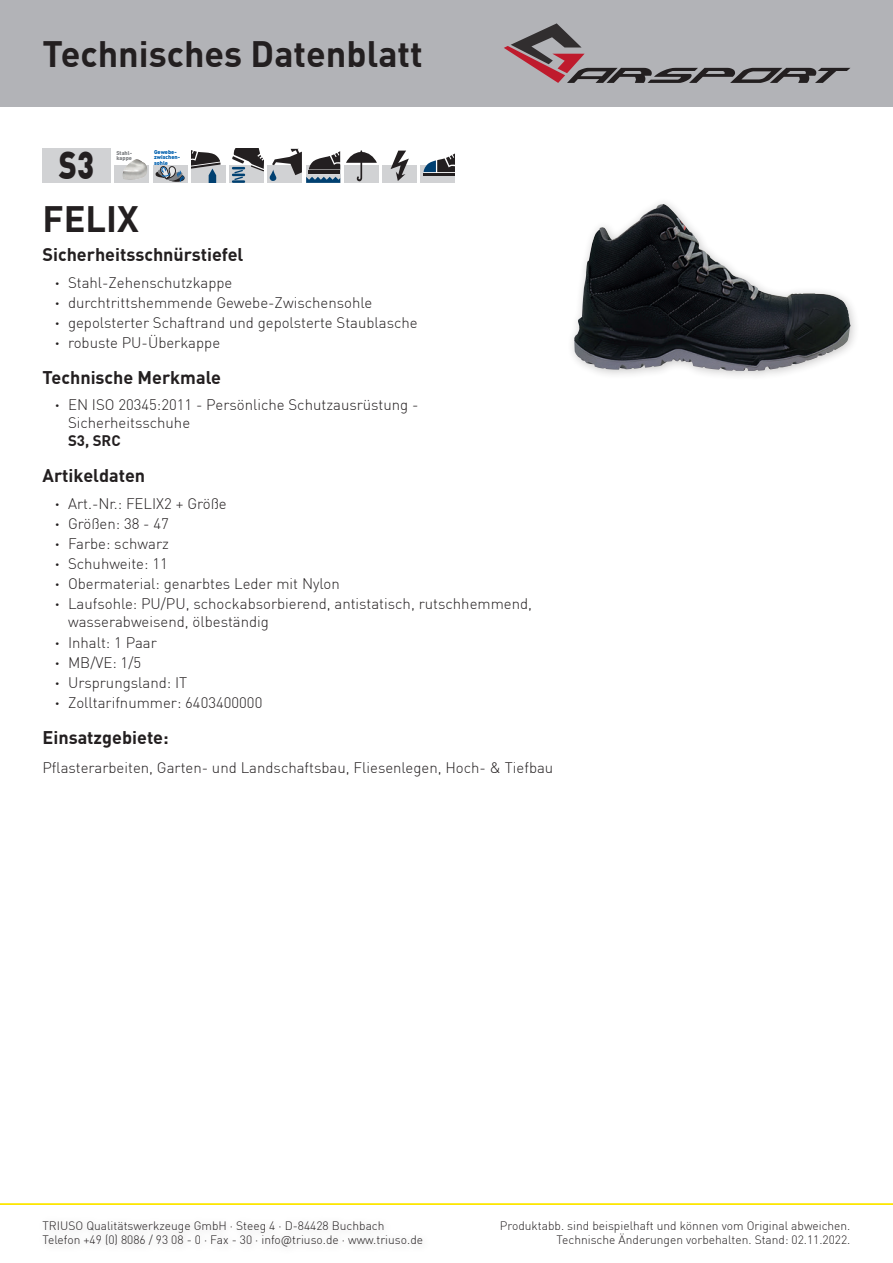
<style>
.page{position:relative;width:893px;height:1263px;background:#fff}
.page>*{position:absolute;margin:0;border:0;box-sizing:border-box;transform-origin:0 0}
.t1{font:900 38.25px "DIN Pro";color:#231f20;scale:.8 1}
.t2{font:700 36px "DIN Pro";color:#231f20}
.t3{font:700 18px "DIN Pro";color:#231f20}
.t4{font:300 15px/20.1px "DIN Pro";color:#231f20}
.t5{font:700 15px "DIN Pro";color:#231f20}
.t6{font:300 12px/14.4px "DIN Pro";color:#231f20}
.t7{font:900 5.4px/5.4px "DIN Pro";color:#0160ae}
.t8{font:900 5.4px/5.4px "DIN Pro";color:#808285}
.s1{font-weight:700}
</style>
<div class="page">
<div style="left:567px;top:197px;width:293px;height:184px;background:#231f20;opacity:.25"></div>
<img style="left:574px;top:204px;width:232px;height:167px">
<div style="left:43px;top:149px;width:68px;height:34px;background:#d1d2d4"></div>
<div style="left:115px;top:166px;width:34px;height:17px;background:#d1d2d4"></div>
<img style="left:123px;top:159px;width:24px;height:21px">
<div style="left:153px;top:166px;width:34px;height:17px;background:#d1d2d4"></div>
<div style="left:191px;top:166px;width:34px;height:17px;background:#d1d2d4"></div>
<svg style="left:155px;top:150px;width:66px;height:33px"></svg>
<div style="left:230px;top:166px;width:34px;height:17px;background:#d1d2d4"></div>
<svg style="left:232px;top:149px;width:32px;height:34px"></svg>
<svg style="left:268px;top:166px;width:2px;height:17px"></svg>
<svg style="left:270px;top:149px;width:70px;height:34px"></svg>
<div style="left:344px;top:166px;width:34px;height:17px;background:#d1d2d4"></div>
<svg style="left:346px;top:150px;width:31px;height:31px"></svg>
<div style="left:383px;top:166px;width:34px;height:17px;background:#d1d2d4"></div>
<svg style="left:391px;top:151px;width:18px;height:30px"></svg>
<div style="left:421px;top:166px;width:34px;height:17px;background:#d1d2d4"></div>
<svg style="left:423px;top:153px;width:32px;height:20px"></svg>
<hr style="left:423px;top:173px;width:32px;height:3px;background:#231f20">
<div style="left:37px;top:1213px;width:395px;height:43px;background:#fbfbfb"></div>
<div style="left:0;top:0;width:893px;height:106px;background:#b2b3b7"></div>
<svg style="left:504px;top:23px;width:346px;height:60px"></svg>
<hr style="left:0;top:1203px;width:893px;height:2px;background:#fde601">
<h2 class="t2" style="left:43px;top:30px;width:382px">Technisches Datenblatt</h2>
<h1 class="t1" style="left:59px;top:139px;width:45px">S3</h1>
<p class="t8" style="left:116px;top:150px;width:17px">Stahl&shy;kappe</p>
<p class="t7" style="left:154px;top:149px;width:28px">Gewebe&shy;zwischen&shy;sohle</p>
<h2 class="t2" style="left:43px;top:195px;width:98px">FELIX</h2>
<p class="t3" style="left:43px;top:243px;width:202px">Sicherheitsschnürstiefel</p>
<p class="t4" style="left:55px;top:272px;width:364px"><span class="s1">ˁ</span> Stahl-Zehenschutzkappe<br><span class="s1">ˁ</span> durchtrittshemmende Gewebe-Zwischensohle<br><span class="s1">ˁ</span> gepolsterter Schaftrand und gepolsterte Staublasche <span class="s1">ˁ</span> robuste PU-Überkappe</p>
<p class="t3" style="left:43px;top:365px;width:180px">Technische Merkmale</p>
<p class="t4" style="left:68px;top:396px;width:352px;line-height:18px;text-indent:-13px"><span class="s1">ˁ</span> EN ISO 20345:2011 - Persönliche Schutzausrüstung -<br>Sicherheitsschuhe</p>
<p class="t5" style="left:68px;top:431px;width:54px">S3, SRC</p>
<p class="t3" style="left:43px;top:464px;width:104px">Artikeldaten</p>
<p class="t4" style="left:55px;top:493px;width:478px"><span class="s1">ˁ</span> Art.-Nr.: FELIX2 + Größe<br><span class="s1">ˁ</span> Größen: 38 - 47<br><span class="s1">ˁ</span> Farbe: schwarz<br><span class="s1">ˁ</span> Schuhweite: 11<br><span class="s1">ˁ</span> Obermaterial: genarbtes Leder mit Nylon<br><span class="s1">ˁ</span> Laufsohle: PU/PU, schockabsorbierend, antistatisch, rutschhemmend,</p>
<p class="t4" style="left:55px;top:612px;width:215px;text-indent:13px">wasserabweisend, ölbeständig <span class="s1">ˁ</span> Inhalt: 1 Paar<br><span class="s1">ˁ</span> MB/VE: 1/5<br><span class="s1">ˁ</span> Ursprungsland: IT<br><span class="s1">ˁ</span> Zolltarifnummer: 6403400000</p>
<p class="t3" style="left:43px;top:725px;width:128px">Einsatzgebiete:</p>
<p class="t4" style="left:43px;top:758px;width:512px">Pflasterarbeiten, Garten- und Landschaftsbau, Fliesenlegen, Hoch- &amp; Tiefbau</p>
<p class="t6" style="left:43px;top:1218px;width:382px">TRIUSO Qualitätswerkzeuge GmbH · Steeg 4 · D-84428 Buchbach<br>Telefon +49 (0) 8086 / 93 08 - 0 · Fax - 30 · info@triuso.de · www.triuso.de</p>
<p class="t6" style="left:500px;top:1218px;width:352px;text-align:right">Produktabb. sind beispielhaft und können vom Original abweichen.<br>Technische Änderungen vorbehalten. Stand: 02.11.2022.</p>
</div>
